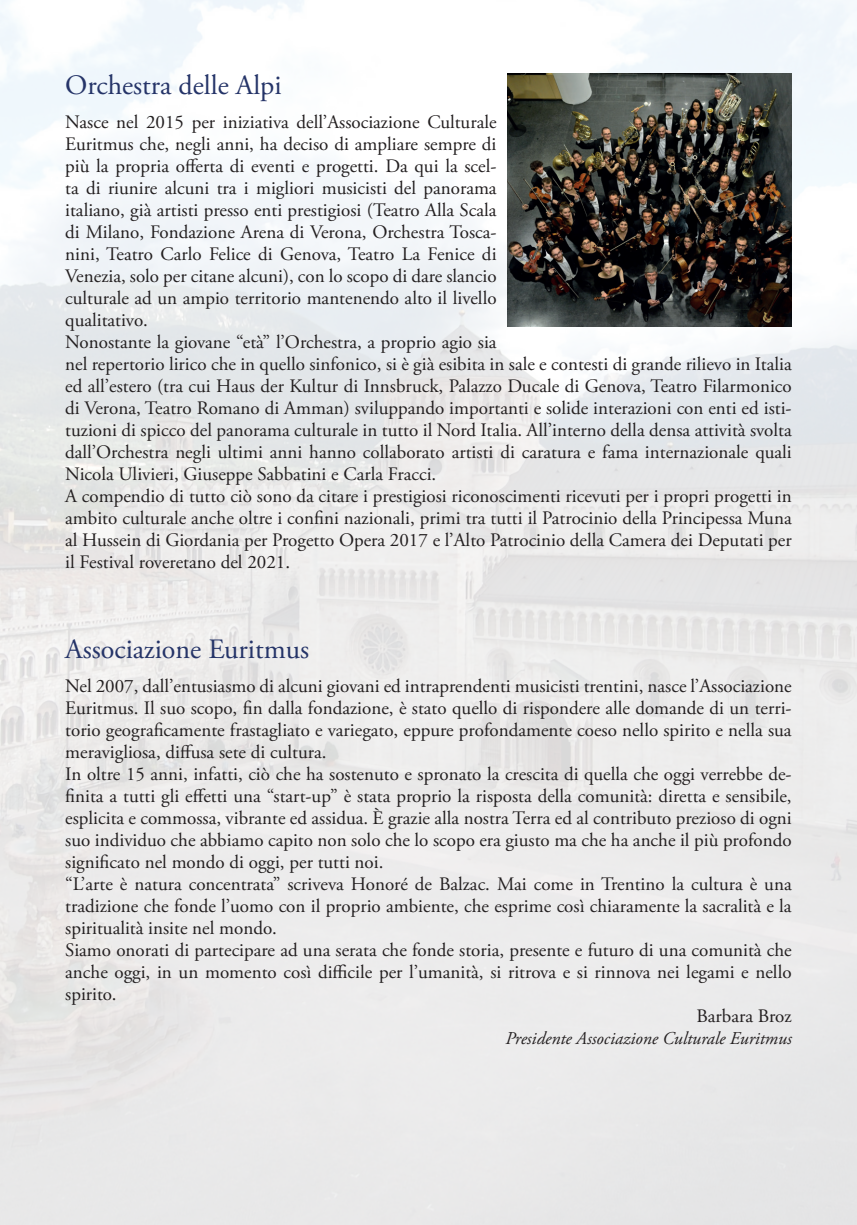
<style>
.page{position:relative;width:857px;height:1225px;background:#fff}
.page>*{position:absolute;margin:0;border:0;box-sizing:border-box;transform-origin:0 0}
.t1{font:28px "Adobe Garamond Pro";color:#253468}
.Normal__Web{font:19px/22px "Adobe Garamond Pro";color:#231f20;text-align:justify}
.Normal__Web-2{font:italic 18px "Adobe Garamond Pro";color:#231f20}
</style>
<div class="page">
<img style="left:0;top:0;width:856px;height:1225px">
<img style="left:507px;top:74px;width:284px;height:252px">
<p class="t1" style="left:65px;top:68px;width:218px">Orchestra delle Alpi</p>
<p class="Normal__Web" style="left:65px;top:112px;width:432px">Nasce nel 2015 per iniziativa dell’Associazione Culturale Euritmus che, negli anni, ha deciso di ampliare sempre di più la propria offerta di eventi e progetti. Da qui la scel&shy;ta di riunire alcuni tra i migliori musicisti del panorama italiano, già artisti presso enti prestigiosi (Teatro Alla Scala di Milano, Fondazione Arena di Verona, Orchestra Tosca&shy;nini, Teatro Carlo Felice di Genova, Teatro La Fenice di Venezia, solo per citane alcuni), con lo scopo di dare slancio culturale ad un ampio territorio mantenendo alto il livello qualitativo.</p>
<p class="Normal__Web" style="left:65px;top:332px;width:727px;text-align:left">Nonostante la giovane “età” l’Orchestra, a proprio agio sia<br>nel repertorio lirico che in quello sinfonico, si è già esibita in sale e contesti di grande rilievo in Italia ed all’estero (tra cui Haus der Kultur di Innsbruck, Palazzo Ducale di Genova, Teatro Filarmonico di Verona, Teatro Romano di Amman) sviluppando importanti e solide interazioni con enti ed isti&shy;tuzioni di spicco del panorama culturale in tutto il Nord Italia. All’interno della densa attività svolta dall’Orchestra negli ultimi anni hanno collaborato artisti di caratura e fama internazionale quali Nicola Ulivieri, Giuseppe Sabbatini e Carla Fracci.</p>
<p class="Normal__Web" style="left:65px;top:486px;width:727px">A compendio di tutto ciò sono da citare i prestigiosi riconoscimenti ricevuti per i propri progetti in ambito culturale anche oltre i confini nazionali, primi tra tutti il Patrocinio della Principessa Muna al Hussein di Giordania per Progetto Opera 2017 e l’Alto Patrocinio della Camera dei Deputati per il Festival roveretano del 2021.</p>
<p class="t1" style="left:65px;top:632px;width:245px">Associazione Euritmus</p>
<p class="Normal__Web" style="left:65px;top:676px;width:727px">Nel 2007, dall’entusiasmo di alcuni giovani ed intraprendenti musicisti trentini, nasce l’Associazione Euritmus. Il suo scopo, fin dalla fondazione, è stato quello di rispondere alle domande di un terri&shy;torio geograficamente frastagliato e variegato, eppure profondamente coeso nello spirito e nella sua meravigliosa, diffusa sete di cultura.</p>
<p class="Normal__Web" style="left:65px;top:764px;width:727px">In oltre 15 anni, infatti, ciò che ha sostenuto e spronato la crescita di quella che oggi verrebbe de&shy;finita a tutti gli effetti una “start-up” è stata proprio la risposta della comunità: diretta e sensibile, esplicita e commossa, vibrante ed assidua. È grazie alla nostra Terra ed al contributo prezioso di ogni suo individuo che abbiamo capito non solo che lo scopo era giusto ma che ha anche il più profondo significato nel mondo di oggi, per tutti noi.</p>
<p class="Normal__Web" style="left:65px;top:874px;width:727px">“L’arte è natura concentrata” scriveva Honoré de Balzac. Mai come in Trentino la cultura è una tradizione che fonde l’uomo con il proprio ambiente, che esprime così chiaramente la sacralità e la spiritualità insite nel mondo.</p>
<p class="Normal__Web" style="left:65px;top:940px;width:727px">Siamo onorati di partecipare ad una serata che fonde storia, presente e futuro di una comunità che anche oggi, in un momento così difficile per l’umanità, si ritrova e si rinnova nei legami e nello spirito.</p>
<p class="Normal__Web" style="left:696px;top:1006px;width:97px">Barbara Broz</p>
<p class="Normal__Web-2" style="left:505px;top:1027px;width:288px">Presidente Associazione Culturale Euritmus</p>
</div>
